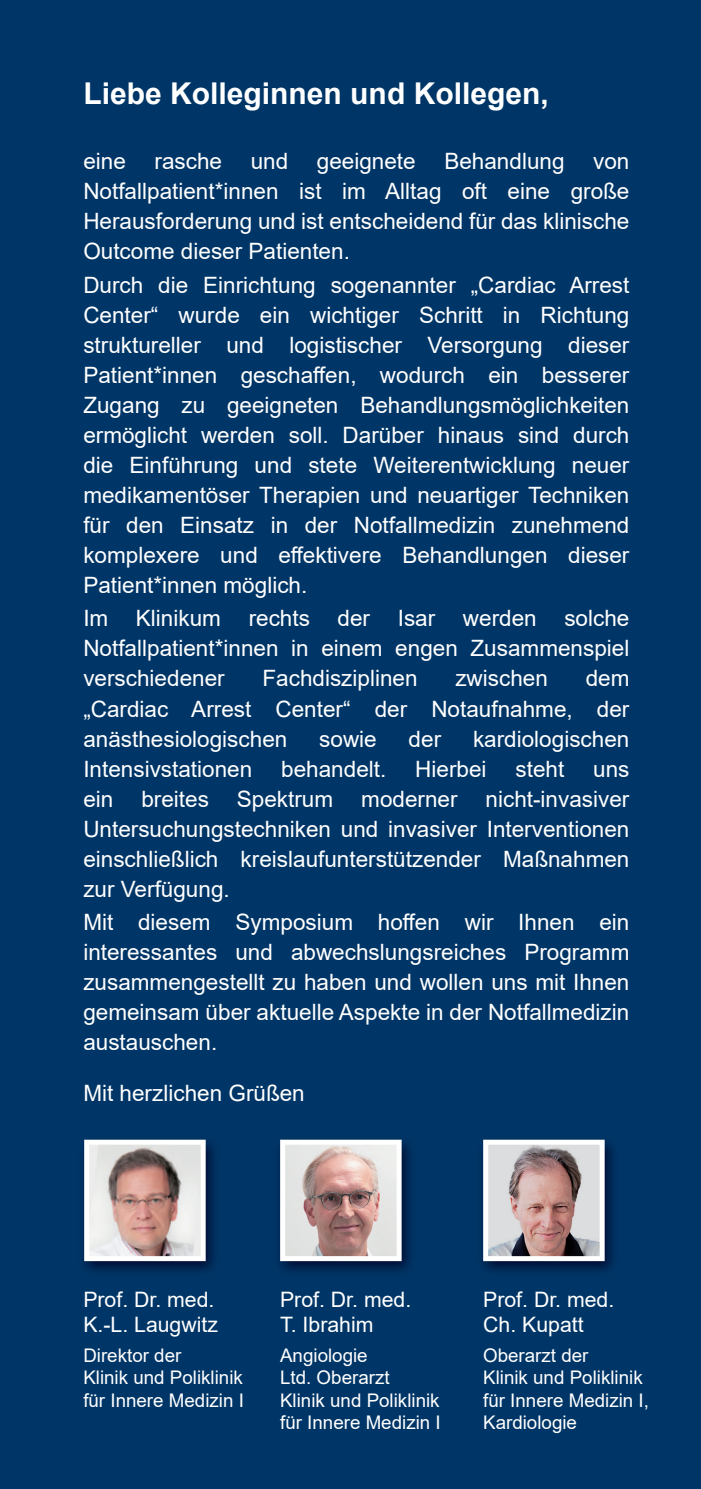
<style>
.page{position:relative;width:701px;height:1489px;background:#fff}
.page>*{position:absolute;margin:0;border:0;box-sizing:border-box;transform-origin:0 0}
.t1{font:700 30px "Arial";color:#fff}
.t2{font:22.5px/30px "Arial";color:#fff;text-align:justify}
.t3{font:21.25px/25.5px "Arial";color:#fff}
.t4{font:18.75px/22.5px "Arial";color:#fff}
</style>
<div class="page">
<div style="left:0;top:0;width:700px;height:1488px;background:#003667"></div>
<img style="left:83px;top:1142px;width:131px;height:130px">
<svg style="left:84px;top:1139px;width:122px;height:121px;background:#cfbfbc"></svg>
<img style="left:279px;top:1139px;width:131px;height:133px">
<svg style="left:280px;top:1139px;width:121px;height:121px;background:#d1bfbc"></svg>
<img style="left:482px;top:1139px;width:131px;height:133px">
<img style="left:483px;top:1139px;width:121px;height:121px">
<h1 class="t1" style="left:83px;top:72px;width:467px">Liebe Kolleginnen und Kollegen,</h1>
<p class="t2" style="left:83px;top:146px;width:44px">eine</p>
<p class="t2" style="left:154px;top:146px;width:69px">rasche</p>
<p class="t2" style="left:250px;top:146px;width:39px">und</p>
<p class="t2" style="left:317px;top:146px;width:100px">geeignete</p>
<p class="t2" style="left:444px;top:146px;width:122px">Behandlung</p>
<p class="t2" style="left:83px;top:146px;width:547px;text-indent:509px">von Notfallpatient*innen ist im Alltag oft eine große Herausforderung und ist entscheidend für das klinische Outcome dieser Patienten.</p>
<p class="t2" style="left:83px;top:270px;width:547px">Durch die Einrichtung sogenannter „Cardiac Arrest Center“ wurde ein wichtiger Schritt in Richtung struktureller und logistischer Versorgung dieser Patient*innen geschaffen, wodurch ein besserer Zugang zu geeigneten Behandlungsmöglichkeiten ermöglicht werden soll. Darüber hinaus sind durch die Einführung und stete Weiterentwicklung neuer medikamentöser Therapien und neuartiger Techniken für den Einsatz in der Notfallmedizin zunehmend komplexere und effektivere Behandlungen dieser Patient*innen möglich.</p>
<p class="t2" style="left:83px;top:603px;width:547px">Im Klinikum rechts der Isar werden solche Notfallpatient*innen in einem engen Zusammenspiel verschiedener</p>
<p class="t2" style="left:83px;top:663px;width:547px;text-indent:502px">dem „Cardiac Arrest Center“ der Notaufnahme, der anästhesiologischen</p>
<p class="t2" style="left:262px;top:663px;width:157px">Fachdisziplinen</p>
<p class="t2" style="left:455px;top:663px;width:94px">zwischen</p>
<p class="t2" style="left:319px;top:723px;width:59px">sowie</p>
<p class="t2" style="left:408px;top:723px;width:34px">der</p>
<p class="t2" style="left:473px;top:723px;width:158px">kardiologischen</p>
<p class="t2" style="left:83px;top:753px;width:170px">Intensivstationen</p>
<p class="t2" style="left:281px;top:753px;width:107px">behandelt.</p>
<p class="t2" style="left:415px;top:753px;width:73px">Hierbei</p>
<p class="t2" style="left:515px;top:753px;width:50px">steht</p>
<p class="t2" style="left:83px;top:753px;width:547px;text-indent:509px">uns ein breites Spektrum moderner nicht-invasiver Untersuchungstechniken und invasiver Interventionen einschließlich kreislaufunterstützender Maßnahmen zur Verfügung.</p>
<p class="t2" style="left:83px;top:907px;width:547px">Mit diesem Symposium hoffen wir Ihnen ein interessantes und abwechslungsreiches Programm zusammengestellt zu haben und wollen uns mit Ihnen gemeinsam über aktuelle Aspekte in der Notfallmedizin austauschen.</p>
<p class="t2" style="left:83px;top:1078px;width:223px">Mit herzlichen Grüßen</p>
<p class="t3" style="left:83px;top:1286px;width:136px">Prof. Dr. med.<br>K.-L. Laugwitz</p>
<p class="t4" style="left:83px;top:1343px;width:162px">Direktor der<br>Klinik und Poliklinik für Innere Medizin I</p>
<p class="t3" style="left:280px;top:1286px;width:133px">Prof. Dr. med.<br>T. Ibrahim</p>
<p class="t4" style="left:280px;top:1343px;width:162px">Angiologie<br>Ltd. Oberarzt<br>Klinik und Poliklinik für Innere Medizin I</p>
<p class="t3" style="left:483px;top:1286px;width:133px">Prof. Dr. med.<br>Ch. Kupatt</p>
<p class="t4" style="left:483px;top:1343px;width:167px">Oberarzt der<br>Klinik und Poliklinik für Innere Medizin I,<br>Kardiologie</p>
</div>
